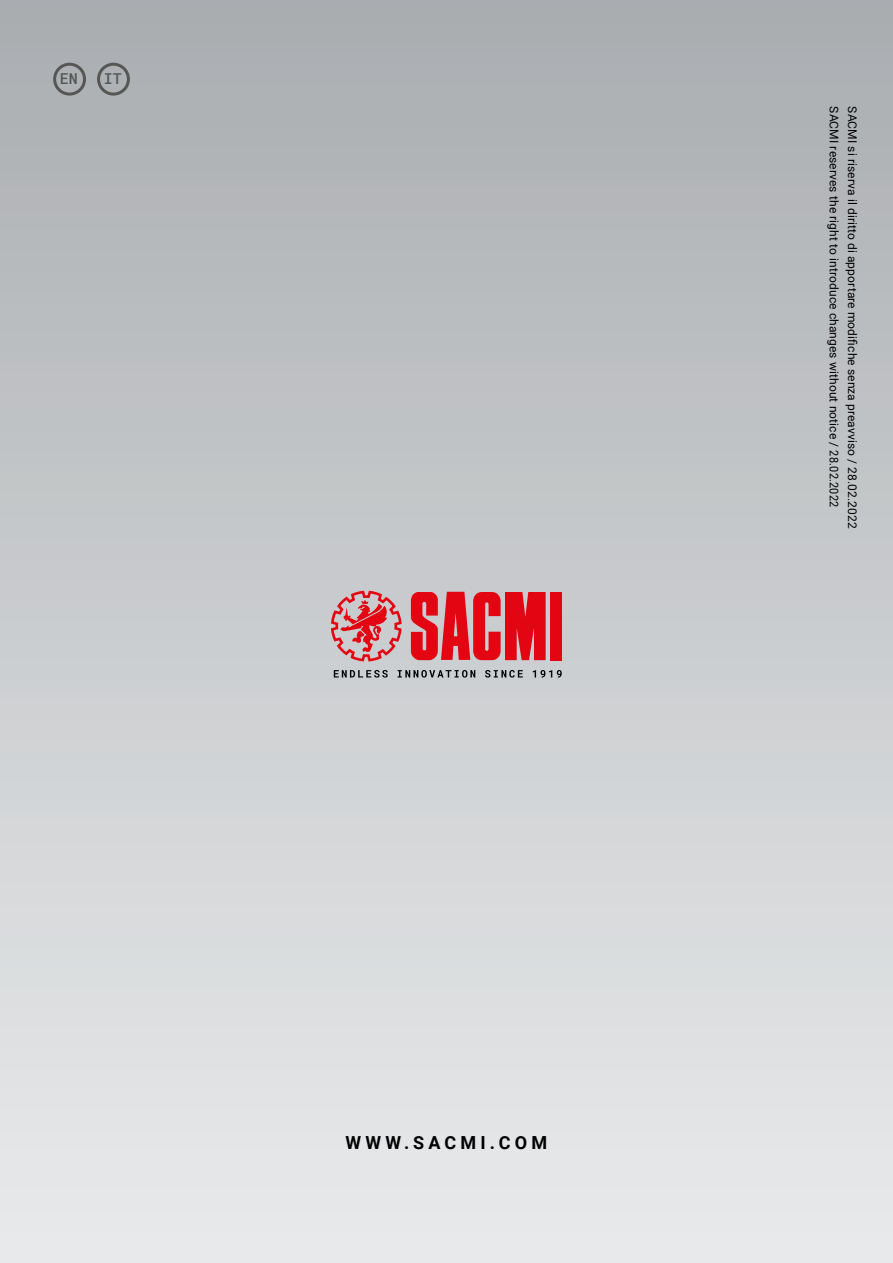
<style>
.page{position:relative;width:893px;height:1263px;background:#fff}
.page>*{position:absolute;margin:0;border:0;box-sizing:border-box;transform-origin:0 0}
.t1{font:700 18px "Roboto";letter-spacing:.235em;color:#000}
.t2{font:500 15px "Roboto Mono";color:#565655}
.t3{font:12px "Roboto";letter-spacing:.01em;color:#000}
</style>
<div class="page">
<div style="left:0;top:0;width:893px;height:1263px;background:linear-gradient(to bottom,#aaadb0,#eaebed)"></div>
<svg style="left:334px;top:670px;width:228px;height:8px;background:#8e9093"></svg>
<svg style="left:331px;top:591px;width:71px;height:70px;background:#d2888d"></svg>
<div style="left:550px;top:592px;width:12px;height:68px;background:#e30612"></div>
<svg style="left:411px;top:592px;width:135px;height:68px;background:#dc3640"></svg>
<div style="left:53px;top:63px;width:33px;height:33px;border:3px solid #565655;border-radius:50%"></div>
<div style="left:97px;top:63px;width:33px;height:33px;border:3px solid #565655;border-radius:50%"></div>
<p class="t2" style="left:60px;top:69px;width:19px">EN</p>
<p class="t2" style="left:104px;top:69px;width:19px">IT</p>
<h1 class="t1" style="left:346px;top:1130px;width:203px">WWW.SACMI.COM</h1>
<p class="t3" style="left:842px;top:106px;width:402px;rotate:90deg">SACMI reserves the right to introduce changes without notice / 28.02.2022</p>
<p class="t3" style="left:861px;top:106px;width:424px;rotate:90deg">SACMI si riserva il diritto di apportare modifiche senza preavviso / 28.02.2022</p>
</div>
